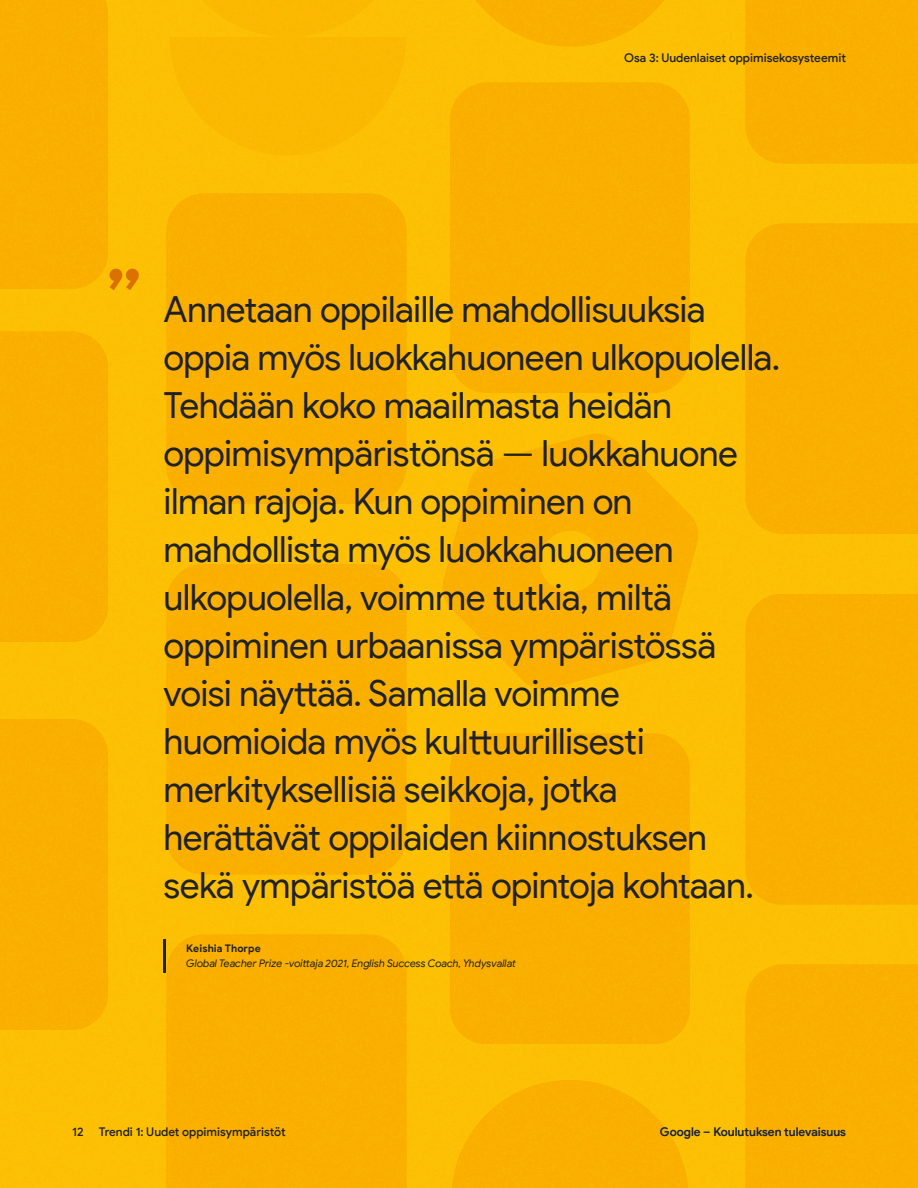
<style>
.page{position:relative;width:918px;height:1188px;background:#fff}
.page>*{position:absolute;margin:0;border:0;box-sizing:border-box;transform-origin:0 0}
.t1{font:500 84px "Google Sans Display";color:#db7100}
.t2{font:36px/48px "Google Sans Display";letter-spacing:-.015em;color:#202124}
.t3{font:500 12px "Google Sans Display";color:#202124}
.t4{font:italic 10.5px "Google Sans";color:#202124}
.t5{font:700 10.5px "Google Sans Display";letter-spacing:.01em;color:#202124}
</style>
<div class="page">
<div style="left:102px;top:0;width:101px;height:723px;background:#fcc004"></div>
<div style="left:374px;top:0;width:372px;height:51px;background:#fcc004"></div>
<div style="left:357px;top:51px;width:102px;height:1137px;background:#fcc004"></div>
<div style="left:459px;top:51px;width:287px;height:52px;background:#fcc004"></div>
<div style="left:203px;top:155px;width:154px;height:39px;background:#fcbf04"></div>
<div style="left:663px;top:103px;width:102px;height:1085px;background:#fcc004"></div>
<div style="left:765px;top:164px;width:153px;height:60px;background:#fcbf04"></div>
<div style="left:0;top:289px;width:102px;height:43px;background:#fcc004"></div>
<div style="left:459px;top:393px;width:204px;height:41px;background:#fcc004"></div>
<div style="left:203px;top:504px;width:154px;height:60px;background:#fcc004"></div>
<div style="left:459px;top:689px;width:51px;height:45px;background:#fcc004"></div>
<div style="left:765px;top:534px;width:153px;height:60px;background:#fcc004"></div>
<div style="left:0;top:642px;width:102px;height:77px;background:#fcc004"></div>
<div style="left:510px;top:689px;width:51px;height:45px;background:#fcbf04"></div>
<div style="left:612px;top:689px;width:51px;height:45px;background:#fcc004"></div>
<div style="left:561px;top:689px;width:51px;height:45px;background:#fcc004"></div>
<div style="left:108px;top:723px;width:58px;height:52px;background:#fcbf04"></div>
<div style="left:102px;top:775px;width:101px;height:413px;background:#fcc004"></div>
<div style="left:203px;top:874px;width:154px;height:60px;background:#fcc004"></div>
<div style="left:765px;top:904px;width:153px;height:60px;background:#fcbf04"></div>
<div style="left:0;top:1030px;width:102px;height:158px;background:#fcc004"></div>
<div style="left:459px;top:1044px;width:51px;height:36px;background:#fcc004"></div>
<div style="left:510px;top:1044px;width:153px;height:36px;background:#fcc004"></div>
<div style="left:0;top:0;width:108px;height:289px;background:#fab000"></div>
<div style="left:0;top:719px;width:108px;height:311px;background:#faaf00"></div>
<div style="left:0;top:332px;width:108px;height:310px;background:#faaf00"></div>
<div style="left:166px;top:194px;width:240px;height:310px;background:#fab000"></div>
<div style="left:166px;top:564px;width:240px;height:310px;background:#faaf00"></div>
<div style="left:166px;top:934px;width:240px;height:254px;background:#fab000"></div>
<img style="left:476px;top:0;width:188px;height:46px">
<div style="left:450px;top:82px;width:240px;height:311px;background:#fab000"></div>
<img style="left:441px;top:434px;width:259px;height:255px">
<div style="left:450px;top:734px;width:240px;height:310px;background:#faaf00"></div>
<img style="left:452px;top:1080px;width:236px;height:108px">
<div style="left:746px;top:0;width:172px;height:164px;background:#faaf00"></div>
<div style="left:746px;top:224px;width:172px;height:310px;background:#faaf00"></div>
<div style="left:746px;top:594px;width:172px;height:310px;background:#faaf00"></div>
<div style="left:746px;top:964px;width:172px;height:224px;background:#faaf00"></div>
<div style="left:170px;top:37px;width:236px;height:118px;background:#fbb902"></div>
<div style="left:202px;top:0;width:172px;height:37px;background:#fbb902"></div>
<hr style="left:164px;top:940px;width:2px;height:33px;background:#202124">
<p class="t3" style="left:624px;top:50px;width:223px">Osa 3: Uudenlaiset oppimisekosysteemit</p>
<h1 class="t1" style="left:105px;top:249px;width:39px">”</h1>
<p class="t2" style="left:164px;top:286px;width:618px">Annetaan oppilaille mahdollisuuksia oppia myös luokkahuoneen ulkopuolella.<br>Tehdään koko maailmasta heidän oppimisympäristönsä — luokkahuone ilman rajoja. Kun oppiminen on mahdollista myös luokkahuoneen ulkopuolella, voimme tutkia, miltä oppiminen urbaanissa ympäristössä voisi näyttää. Samalla voimme huomioida myös kulttuurillisesti merkityksellisiä seikkoja, jotka herättävät oppilaiden kiinnostuksen sekä ympäristöä että opintoja kohtaan.</p>
<p class="t5" style="left:186px;top:941px;width:76px">Keishia Thorpe</p>
<p class="t4" style="left:186px;top:957px;width:331px">Global Teacher Prize ‑voittaja 2021, English Success Coach, Yhdysvallat</p>
<p class="t3" style="left:72px;top:1124px;width:13px">12</p>
<p class="t3" style="left:99px;top:1124px;width:188px">Trendi 1: Uudet oppimisympäristöt</p>
<p class="t3" style="left:660px;top:1124px;width:188px">Google – Koulutuksen tulevaisuus</p>
</div>
